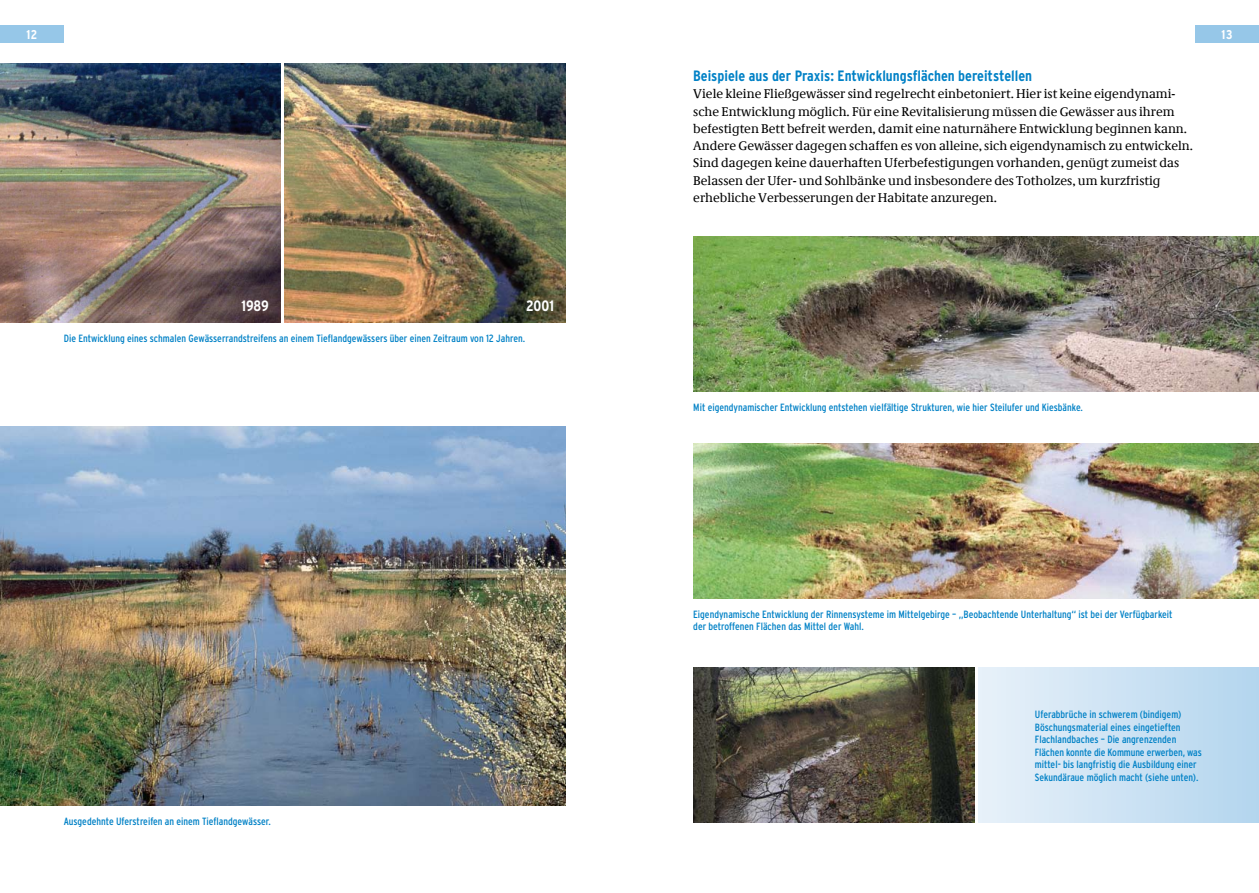
<style>
.page{position:relative;width:1259px;height:893px;background:#fff}
.page>*{position:absolute;margin:0;border:0;box-sizing:border-box;transform-origin:0 0}
.t1{font:700 condensed 15px "Interstate";color:#0081c6}
.t2{font:700 condensed 15px "Interstate";letter-spacing:-.005em;color:#fff}
.t3{font:12.75px/17.2px "Demos Com";color:#000}
.t4{font:700 condensed 12.75px "Interstate";color:#fff}
.t5{font:condensed 10.5px/12.6px "Interstate";color:#0081c6}
</style>
<div class="page">
<div style="left:0;top:26px;width:64px;height:17px;background:#96c7e8"></div>
<div style="left:1195px;top:26px;width:64px;height:17px;background:#96c7e8"></div>
<img style="left:0;top:426px;width:566px;height:380px">
<img style="left:0;top:64px;width:281px;height:259px">
<img style="left:285px;top:64px;width:281px;height:259px">
<img style="left:693px;top:236px;width:566px;height:156px">
<img style="left:693px;top:443px;width:566px;height:156px">
<img style="left:693px;top:668px;width:281px;height:155px">
<div style="left:978px;top:668px;width:281px;height:155px;background:linear-gradient(to right,#e8f1fa,#b3d5ee)"></div>
<p class="t4" style="left:26px;top:28px;width:13px">12</p>
<p class="t4" style="left:1221px;top:28px;width:12px">13</p>
<h1 class="t2" style="left:241px;top:298px;width:29px">1989</h1>
<h1 class="t2" style="left:526px;top:298px;width:29px">2001</h1>
<p class="t5" style="left:64px;top:332px;width:463px">Die Entwicklung eines schmalen Gewässerrandstreifens an einem Tieflandgewässers über einen Zeitraum von 12 Jahren.</p>
<p class="t5" style="left:64px;top:815px;width:209px">Ausgedehnte Uferstreifen an einem Tieflandgewässer.</p>
<h1 class="t1" style="left:693px;top:67px;width:340px">Beispiele aus der Praxis: Entwicklungsflächen bereitstellen</h1>
<p class="t3" style="left:693px;top:86px;width:501px">Viele kleine Fließgewässer sind regelrecht einbetoniert. Hier ist keine eigendynami&shy;sche Entwicklung möglich. Für eine Revitalisierung müssen die Gewässer aus ihrem befestigten Bett befreit werden, damit eine naturnähere Entwicklung beginnen kann.<br>Andere Gewässer dagegen schaffen es von alleine, sich eigendynamisch zu entwickeln.<br>Sind dagegen keine dauerhaften Uferbefestigungen vorhanden, genügt zumeist das Belassen der Ufer- und Sohlbänke und insbesondere des Totholzes, um kurzfristig erhebliche Verbesserungen der Habitate anzuregen.</p>
<p class="t5" style="left:693px;top:401px;width:391px">Mit eigendynamischer Entwicklung entstehen vielfältige Strukturen, wie hier Steilufer und Kiesbänke.</p>
<p class="t5" style="left:693px;top:608px;width:481px">Eigendynamische Entwicklung der Rinnensysteme im Mittelgebirge – „Beobachtende Unterhaltung“ ist bei der Verfügbarkeit der betroffenen Flächen das Mittel der Wahl.</p>
<p class="t5" style="left:1035px;top:708px;width:168px">Uferabbrüche in schwerem (bindigem)<br>Böschungsmaterial eines eingetieften Flachlandbaches – Die angrenzenden Flächen konnte die Kommune erwerben, was mittel- bis langfristig die Ausbildung einer Sekundäraue möglich macht (siehe unten).</p>
</div>
